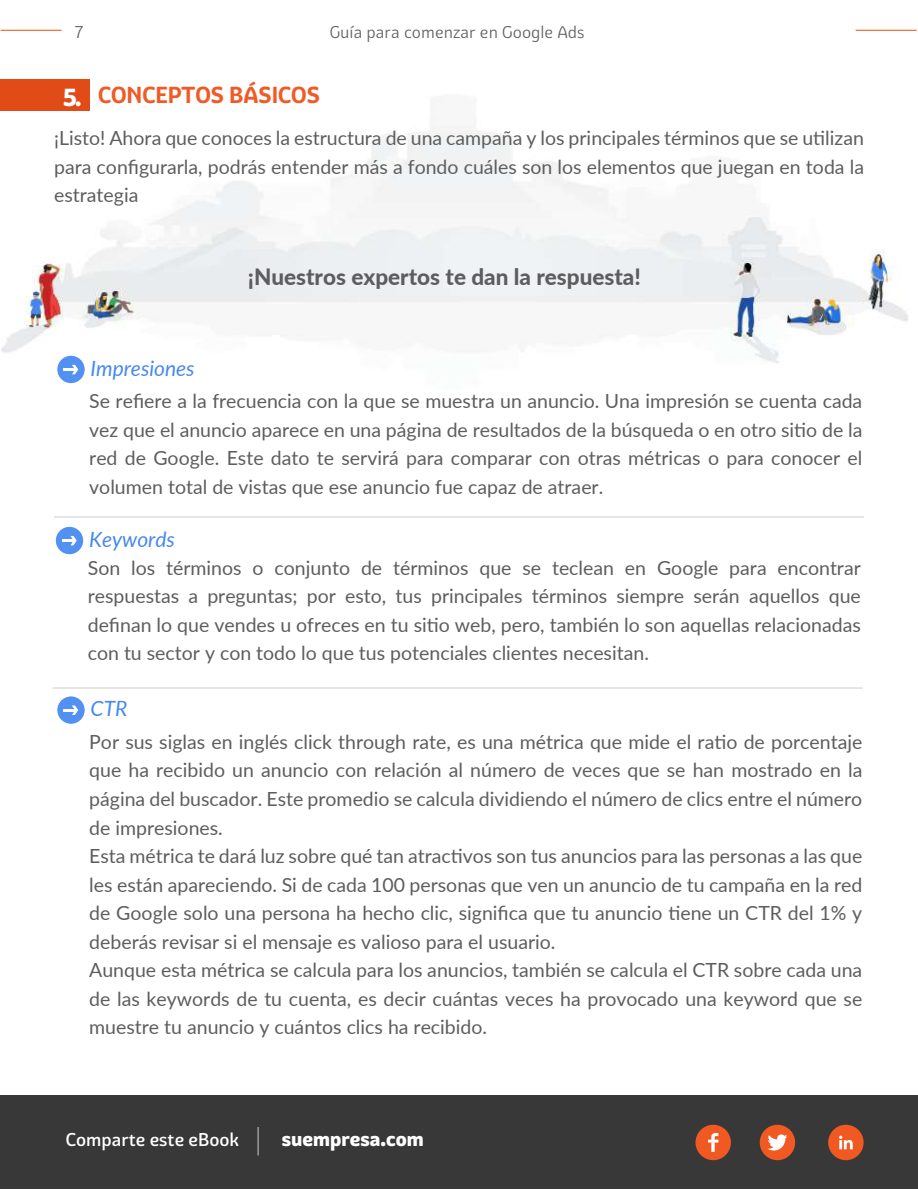
<style>
.page{position:relative;width:918px;height:1190px;background:#fff}
.page>*{position:absolute;margin:0;border:0;box-sizing:border-box;transform-origin:0 0}
.t1{font:800 24px "Graviola";color:#fff}
.t2{font:800 22.5px "Lato";color:#5d5d5d}
.t3{font:700 22.5px "Graviola";color:#f05a25}
.t4{font:italic 21px "Lato";color:#4688f1}
.t5{font:19.5px/28.5px "Lato";color:#5d5d5d;text-align:justify}
.t6{font:800 19.5px "Graviola";color:#fff}
.t7{font:500 18px "Graviola";color:#fff}
.t8{font:16.5px "Graviola";color:#64605f}
</style>
<div class="page">
<img style="left:1px;top:95px;width:907px;height:289px">
<div style="left:0;top:79px;width:89px;height:31px;background:#e14b17"></div>
<svg style="left:76px;top:101px;width:5px;height:5px"></svg>
<hr style="left:1px;top:30px;width:61px;height:1px;background:#e94e0f">
<hr style="left:856px;top:30px;width:61px;height:1px;background:#e94e0f">
<div style="left:0;top:1095px;width:918px;height:94px;background:#383838"></div>
<div style="left:760px;top:1124px;width:35px;height:36px;background:#f05a22;border-radius:50%"></div>
<svg style="left:768px;top:1134px;width:19px;height:16px"></svg>
<div style="left:828px;top:1124px;width:36px;height:36px;background:#f05a22;border-radius:50%"></div>
<svg style="left:839px;top:1135px;width:14px;height:14px"></svg>
<div style="left:696px;top:1124px;width:35px;height:36px;background:#f05a22;border-radius:50%"></div>
<svg style="left:708px;top:1133px;width:10px;height:18px"></svg>
<hr style="left:257px;top:1126px;width:2px;height:29px;background:#fff">
<hr style="left:54px;top:516px;width:810px;height:2px;background:#ddd">
<div style="left:57px;top:356px;width:28px;height:27px;background:#5290f2;border-radius:50%"></div>
<svg style="left:64px;top:365px;width:14px;height:9px"></svg>
<hr style="left:52px;top:687px;width:810px;height:1px;background:#ddd">
<div style="left:56px;top:527px;width:27px;height:27px;background:#5290f2;border-radius:50%"></div>
<svg style="left:62px;top:536px;width:15px;height:9px"></svg>
<div style="left:57px;top:696px;width:28px;height:27px;background:#5290f2;border-radius:50%"></div>
<svg style="left:64px;top:705px;width:14px;height:10px"></svg>
<p class="t8" style="left:75px;top:22px;width:10px">7</p>
<p class="t8" style="left:330px;top:22px;width:257px">Guía para comenzar en Google Ads</p>
<p class="t3" style="left:98px;top:81px;width:223px">CONCEPTOS BÁSICOS</p>
<p class="t5" style="left:54px;top:123px;width:811px">¡Listo! Ahora que conoces la estructura de una campaña y los principales términos que se utilizan para configurarla, podrás entender más a fondo cuáles son los elementos que juegan en toda la estrategia</p>
<p class="t1" style="left:63px;top:82px;width:16px">5</p>
<p class="t4" style="left:91px;top:353px;width:106px">Impresiones</p>
<p class="t2" style="left:248px;top:260px;width:395px">¡Nuestros expertos te dan la respuesta!</p>
<p class="t5" style="left:89px;top:386px;width:775px">Se refiere a la frecuencia con la que se muestra un anuncio. Una impresión se cuenta cada vez que el anuncio aparece en una página de resultados de la búsqueda o en otro sitio de la red de Google. Este dato te servirá para comparar con otras métricas o para conocer el volumen total de vistas que ese anuncio fue capaz de atraer.</p>
<p class="t4" style="left:89px;top:524px;width:87px">Keywords</p>
<p class="t5" style="left:88px;top:552px;width:775px">Son los términos o conjunto de términos que se teclean en Google para encontrar respuestas a preguntas; por esto, tus principales términos siempre serán aquellos que definan lo que vendes u ofreces en tu sitio web, pero, también lo son aquellas relacionadas con tu sector y con todo lo que tus potenciales clientes necesitan.</p>
<p class="t4" style="left:91px;top:694px;width:38px">CTR</p>
<p class="t5" style="left:89px;top:726px;width:775px;text-align:left">Por sus siglas en inglés click through rate, es una métrica que mide el ratio de porcentaje que ha recibido un anuncio con relación al número de veces que se han mostrado en la página del buscador. Este promedio se calcula dividiendo el número de clics entre el número de impresiones.<br>Esta métrica te dará luz sobre qué tan atractivos son tus anuncios para las personas a las que les están apareciendo. Si de cada 100 personas que ven un anuncio de tu campaña en la red de Google solo una persona ha hecho clic, significa que tu anuncio tiene un CTR del 1% y deberás revisar si el mensaje es valioso para el usuario.<br>Aunque esta métrica se calcula para los anuncios, también se calcula el CTR sobre cada una de las keywords de tu cuenta, es decir cuántas veces ha provocado una keyword que se muestre tu anuncio y cuántos clics ha recibido.</p>
<p class="t7" style="left:66px;top:1128px;width:175px">Comparte este eBook</p>
<p class="t6" style="left:282px;top:1126px;width:144px">suempresa.com</p>
</div>
